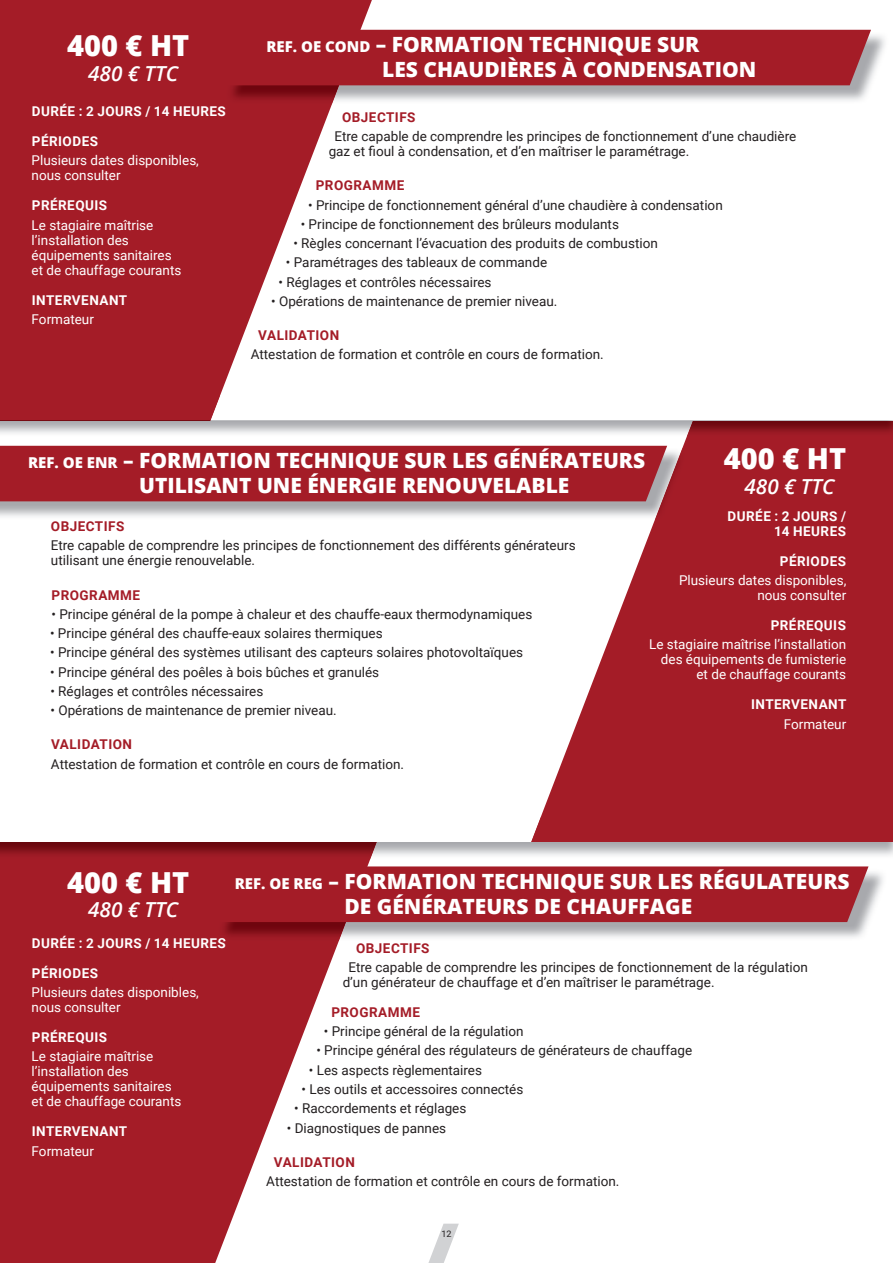
<style>
.page{position:relative;width:893px;height:1263px;background:#fff}
.page>*{position:absolute;margin:0;border:0;box-sizing:border-box;transform-origin:0 0}
.t1{font:800 28.95px "Open Sans";color:#fff}
.t2{font:800 21px/25.2px "Open Sans";color:#fff}
.t3{font:italic 600 20.7px "Open Sans";color:#fff}
.t4{font:13.5px/15px "Roboto";color:#231f20}
.t5{font:13.5px/15px "Roboto";color:#fff}
.t6{font:700 13.5px/15px "Roboto";letter-spacing:.035em;color:#fff;text-align:right}
.t7{font:700 13.5px "Roboto";letter-spacing:.035em;color:#a41c27}
.t8{font:9px "Roboto";color:#231f20}
.s1{font-size:15px}
</style>
<div class="page">
<svg style="left:531px;top:437px;width:362px;height:380px;fill:#a41c27"></svg>
<svg style="left:0;top:0;width:372px;height:395px;fill:#a41c27"></svg>
<svg style="left:0;top:859px;width:371px;height:404px;fill:#a41c27"></svg>
<img style="left:687px;top:421px;width:206px;height:16px">
<img style="left:0;top:420px;width:211px;height:1px">
<div style="left:0;top:395px;width:221px;height:25px;background:#a41c27"></div>
<img style="left:0;top:842px;width:377px;height:17px">
<div style="left:531px;top:817px;width:362px;height:25px;background:#a41c27"></div>
<img style="left:227px;top:85px;width:133px;height:19px">
<div style="left:223px;top:30px;width:648px;height:55px;background:#a41c27"></div>
<img style="left:218px;top:922px;width:148px;height:19px">
<svg style="left:218px;top:935px;width:7px;height:6px"></svg>
<div style="left:215px;top:866px;width:653px;height:56px;background:#a41c27"></div>
<img style="left:0;top:501px;width:655px;height:19px">
<img style="left:655px;top:448px;width:30px;height:72px">
<div style="left:0;top:446px;width:667px;height:55px;background:#a41c27"></div>
<svg style="left:428px;top:1224px;width:31px;height:39px"></svg>
<h1 class="t1" style="left:67px;top:24px;width:124px">400 € HT</h1>
<h3 class="t3" style="left:88px;top:59px;width:92px">480 € TTC</h3>
<p class="t6" style="left:32px;top:103px;width:196px">DURÉE : 2 JOURS / 14 HEURES</p>
<p class="t6" style="left:32px;top:133px;width:68px">PÉRIODES</p>
<p class="t5" style="left:32px;top:152px;width:169px">Plusieurs dates disponibles, nous consulter</p>
<p class="t6" style="left:32px;top:197px;width:77px">PRÉREQUIS</p>
<p class="t5" style="left:32px;top:217px;width:151px">Le stagiaire maîtrise l’installation des équipements sanitaires et de chauffage courants</p>
<p class="t6" style="left:32px;top:292px;width:97px">INTERVENANT</p>
<p class="t5" style="left:32px;top:311px;width:64px">Formateur</p>
<h2 class="t2" style="left:382px;top:31px;width:376px;text-indent:-116px"><span class="s1">REF. OE COND</span> – FORMATION TECHNIQUE SUR<br>LES CHAUDIÈRES À CONDENSATION</h2>
<p class="t7" style="left:342px;top:107px;width:75px">OBJECTIFS</p>
<p class="t4" style="left:329px;top:128px;width:469px;text-indent:6px">Etre capable de comprendre les principes de fonctionnement d’une chaudière gaz et fioul à condensation, et d’en maîtriser le paramétrage.</p>
<p class="t7" style="left:316px;top:176px;width:90px">PROGRAMME</p>
<p class="t4" style="left:308px;top:197px;width:416px">• Principe de fonctionnement général d’une chaudière à condensation</p>
<p class="t4" style="left:301px;top:216px;width:320px">• Principe de fonctionnement des brûleurs modulants</p>
<p class="t4" style="left:293px;top:235px;width:366px">• Règles concernant l’évacuation des produits de combustion</p>
<p class="t4" style="left:286px;top:254px;width:263px">• Paramétrages des tableaux de commande</p>
<p class="t4" style="left:279px;top:274px;width:214px">• Réglages et contrôles nécessaires</p>
<p class="t4" style="left:271px;top:293px;width:288px">• Opérations de maintenance de premier niveau.</p>
<p class="t7" style="left:258px;top:326px;width:83px">VALIDATION</p>
<p class="t4" style="left:251px;top:346px;width:355px">Attestation de formation et contrôle en cours de formation.</p>
<h2 class="t2" style="left:139px;top:446px;width:508px;text-indent:-111px"><span class="s1">REF. OE ENR</span> – FORMATION TECHNIQUE SUR LES GÉNÉRATEURS<br>UTILISANT UNE ÉNERGIE RENOUVELABLE</h2>
<h1 class="t1" style="left:724px;top:436px;width:124px">400 € HT</h1>
<h3 class="t3" style="left:744px;top:472px;width:92px">480 € TTC</h3>
<p class="t7" style="left:51px;top:517px;width:75px">OBJECTIFS</p>
<p class="t4" style="left:51px;top:537px;width:526px">Etre capable de comprendre les principes de fonctionnement des différents générateurs utilisant une énergie renouvelable.</p>
<p class="t7" style="left:52px;top:585px;width:90px">PROGRAMME</p>
<p class="t4" style="left:51px;top:606px;width:482px">• Principe général de la pompe à chaleur et des chauffe-eaux thermodynamiques</p>
<p class="t4" style="left:50px;top:625px;width:334px">• Principe général des chauffe-eaux solaires thermiques</p>
<p class="t4" style="left:50px;top:644px;width:474px">• Principe général des systèmes utilisant des capteurs solaires photovoltaïques</p>
<p class="t4" style="left:50px;top:664px;width:330px">• Principe général des poêles à bois bûches et granulés</p>
<p class="t4" style="left:50px;top:683px;width:214px">• Réglages et contrôles nécessaires</p>
<p class="t4" style="left:51px;top:702px;width:288px">• Opérations de maintenance de premier niveau.</p>
<p class="t7" style="left:51px;top:735px;width:83px">VALIDATION</p>
<p class="t4" style="left:51px;top:756px;width:355px">Attestation de formation et contrôle en cours de formation.</p>
<p class="t6" style="left:728px;top:508px;width:120px">DURÉE : 2 JOURS /<br>14 HEURES</p>
<p class="t6" style="left:780px;top:553px;width:68px">PÉRIODES</p>
<p class="t5" style="left:679px;top:572px;width:169px;text-align:right">Plusieurs dates disponibles, nous consulter</p>
<p class="t6" style="left:771px;top:617px;width:77px">PRÉREQUIS</p>
<p class="t5" style="left:649px;top:636px;width:199px;text-align:right">Le stagiaire maîtrise l’installation des équipements de fumisterie et de chauffage courants</p>
<p class="t6" style="left:751px;top:696px;width:97px">INTERVENANT</p>
<p class="t5" style="left:784px;top:716px;width:64px">Formateur</p>
<h1 class="t1" style="left:67px;top:860px;width:124px">400 € HT</h1>
<h3 class="t3" style="left:88px;top:896px;width:92px">480 € TTC</h3>
<p class="t6" style="left:32px;top:935px;width:196px">DURÉE : 2 JOURS / 14 HEURES</p>
<p class="t6" style="left:32px;top:965px;width:68px">PÉRIODES</p>
<p class="t5" style="left:32px;top:984px;width:169px">Plusieurs dates disponibles, nous consulter</p>
<p class="t6" style="left:32px;top:1029px;width:77px">PRÉREQUIS</p>
<p class="t5" style="left:32px;top:1048px;width:151px">Le stagiaire maîtrise l’installation des équipements sanitaires et de chauffage courants</p>
<p class="t6" style="left:32px;top:1123px;width:97px">INTERVENANT</p>
<p class="t5" style="left:32px;top:1143px;width:64px">Formateur</p>
<h2 class="t2" style="left:344px;top:867px;width:507px;text-indent:-110px"><span class="s1">REF. OE REG</span> – FORMATION TECHNIQUE SUR LES RÉGULATEURS<br>DE GÉNÉRATEURS DE CHAUFFAGE</h2>
<p class="t7" style="left:356px;top:938px;width:75px">OBJECTIFS</p>
<p class="t4" style="left:343px;top:959px;width:467px;text-indent:6px">Etre capable de comprendre les principes de fonctionnement de la régulation d’un générateur de chauffage et d’en maîtriser le paramétrage.</p>
<p class="t7" style="left:331px;top:1003px;width:90px">PROGRAMME</p>
<p class="t4" style="left:324px;top:1023px;width:201px">• Principe général de la régulation</p>
<p class="t4" style="left:316px;top:1043px;width:377px">• Principe général des régulateurs de générateurs de chauffage</p>
<p class="t4" style="left:309px;top:1062px;width:175px">• Les aspects règlementaires</p>
<p class="t4" style="left:302px;top:1081px;width:223px">• Les outils et accessoires connectés</p>
<p class="t4" style="left:294px;top:1100px;width:174px">• Raccordements et réglages</p>
<p class="t4" style="left:287px;top:1120px;width:161px">• Diagnostiques de pannes</p>
<p class="t7" style="left:274px;top:1152px;width:83px">VALIDATION</p>
<p class="t4" style="left:266px;top:1173px;width:355px">Attestation de formation et contrôle en cours de formation.</p>
<p class="t8" style="left:441px;top:1228px;width:12px">12</p>
</div>
